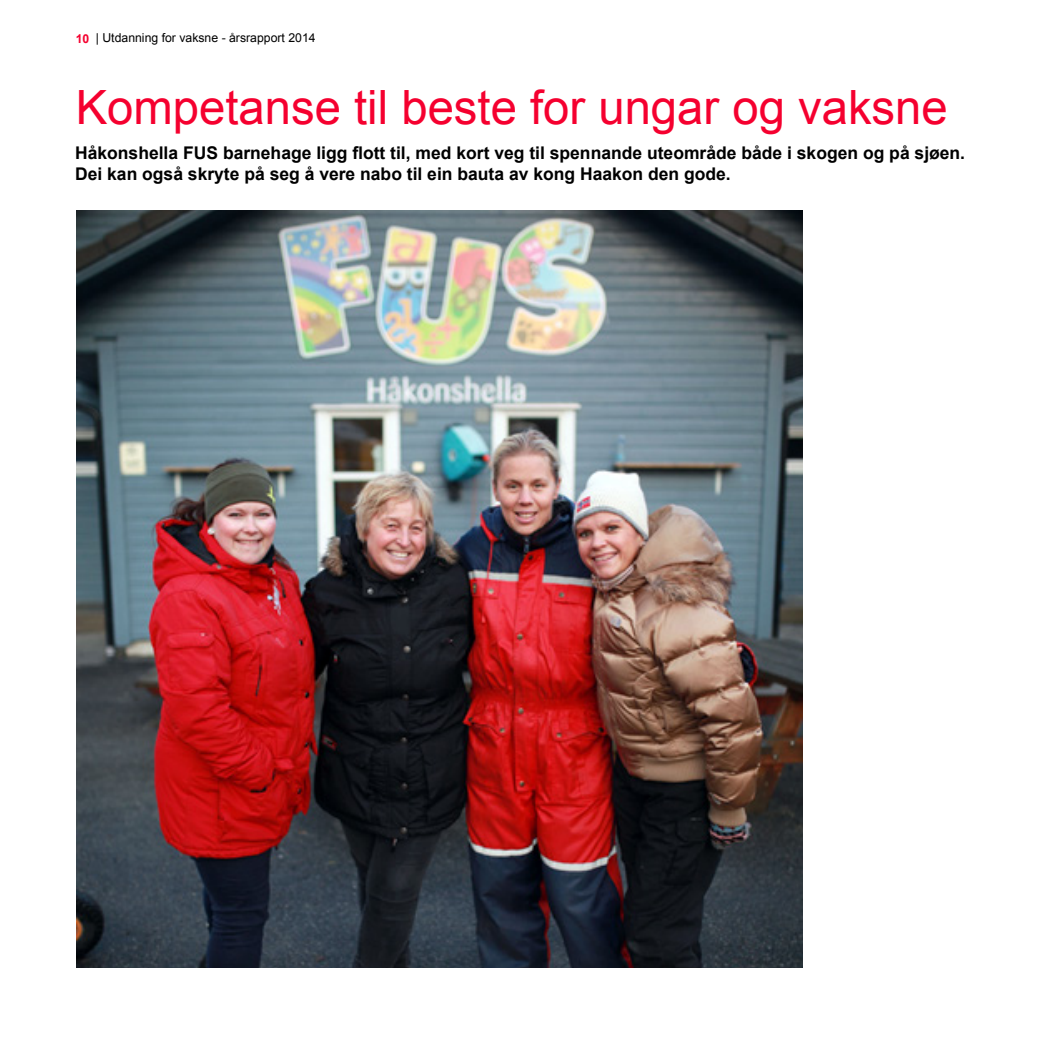
<style>
.page{position:relative;width:1042px;height:1042px;background:#fff}
.page>*{position:absolute;margin:0;border:0;box-sizing:border-box;transform-origin:0 0}
.t1{font:47.25px "Arial";color:#f5002f}
.t2{font:700 17.5px/21px "Arial";color:#000}
.t3{font:12.25px "Arial";color:#000}
.s1{font-weight:700;color:#f5002f}
</style>
<div class="page">
<img style="left:76px;top:211px;width:726px;height:756px">
<p class="t3" style="left:76px;top:30px;width:241px"><span class="s1">10</span> | Utdanning for vaksne - årsrapport 2014</p>
<h1 class="t1" style="left:76px;top:76px;width:873px">Kompetanse til beste for ungar og vaksne</h1>
<p class="t2" style="left:75px;top:143px;width:891px">Håkonshella FUS barnehage ligg flott til, med kort veg til spennande uteområde både i skogen og på sjøen.<br>Dei kan også skryte på seg å vere nabo til ein bauta av kong Haakon den gode.</p>
</div>
